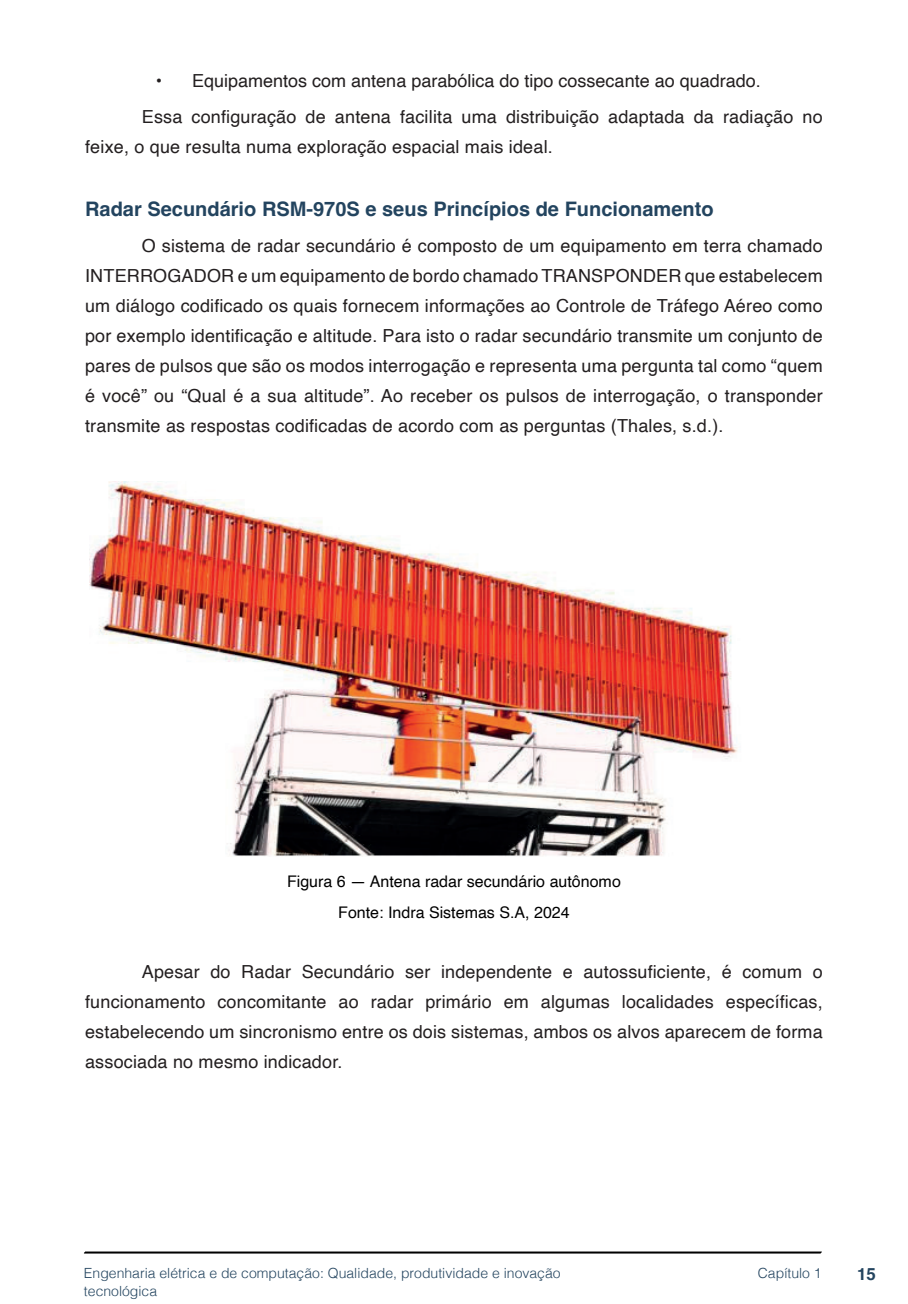
<style>
.page{position:relative;width:908px;height:1304px;background:#fff}
.page>*{position:absolute;margin:0;border:0;box-sizing:border-box;transform-origin:0 0}
.Subtitulo{font:700 20px "Helvetica";color:#23445f}
.txt{font:18px/30px "Helvetica";letter-spacing:.01em;color:#231f20;text-align:justify}
.t1{font:700 16.8px "Helvetica";color:#23445f}
.imagens_graf_tab{font:16px "Helvetica";color:#000}
.t2{font:300 14px/18px "Helvetica";color:#23445f}
</style>
<div class="page">
<svg style="left:84px;top:1251px;width:737px;height:3px;background:#515151"></svg>
<img style="left:89px;top:482px;width:649px;height:374px">
<p class="txt" style="left:156px;top:66px;width:606px">• Equipamentos com antena parabólica do tipo cossecante ao quadrado.</p>
<p class="txt" style="left:85px;top:102px;width:738px;text-indent:57px">Essa configuração de antena facilita uma distribuição adaptada da radiação no feixe, o que resulta numa exploração espacial mais ideal.</p>
<p class="Subtitulo" style="left:85px;top:197px;width:629px">Radar Secundário RSM-970S e seus Princípios de Funcionamento</p>
<p class="txt" style="left:85px;top:231px;width:738px;text-indent:57px">O sistema de radar secundário é composto de um equipamento em terra chamado INTERROGADOR e um equipamento de bordo chamado TRANSPONDER que estabelecem um diálogo codificado os quais fornecem informações ao Controle de Tráfego Aéreo como por exemplo identificação e altitude. Para isto o radar secundário transmite um conjunto de pares de pulsos que são os modos interrogação e representa uma pergunta tal como “quem é você” ou “Qual é a sua altitude”. Ao receber os pulsos de interrogação, o transponder transmite as respostas codificadas de acordo com as perguntas (Thales, s.d.).</p>
<p class="imagens_graf_tab" style="left:287px;top:869px;width:335px">Figura 6 — Antena radar secundário autônomo</p>
<p class="imagens_graf_tab" style="left:338px;top:900px;width:233px">Fonte: Indra Sistemas S.A, 2024</p>
<p class="txt" style="left:85px;top:957px;width:738px;text-indent:57px">Apesar do Radar Secundário ser independente e autossuficiente, é comum o funcionamento concomitante ao radar primário em algumas localidades específicas, estabelecendo um sincronismo entre os dois sistemas, ambos os alvos aparecem de forma associada no mesmo indicador.</p>
<p class="t2" style="left:84px;top:1263px;width:478px">Engenharia elétrica e de computação: Qualidade, produtividade e inovação tecnológica</p>
<p class="t2" style="left:757px;top:1263px;width:65px">Capítulo 1</p>
<p class="t1" style="left:856px;top:1264px;width:20px">15</p>
</div>
